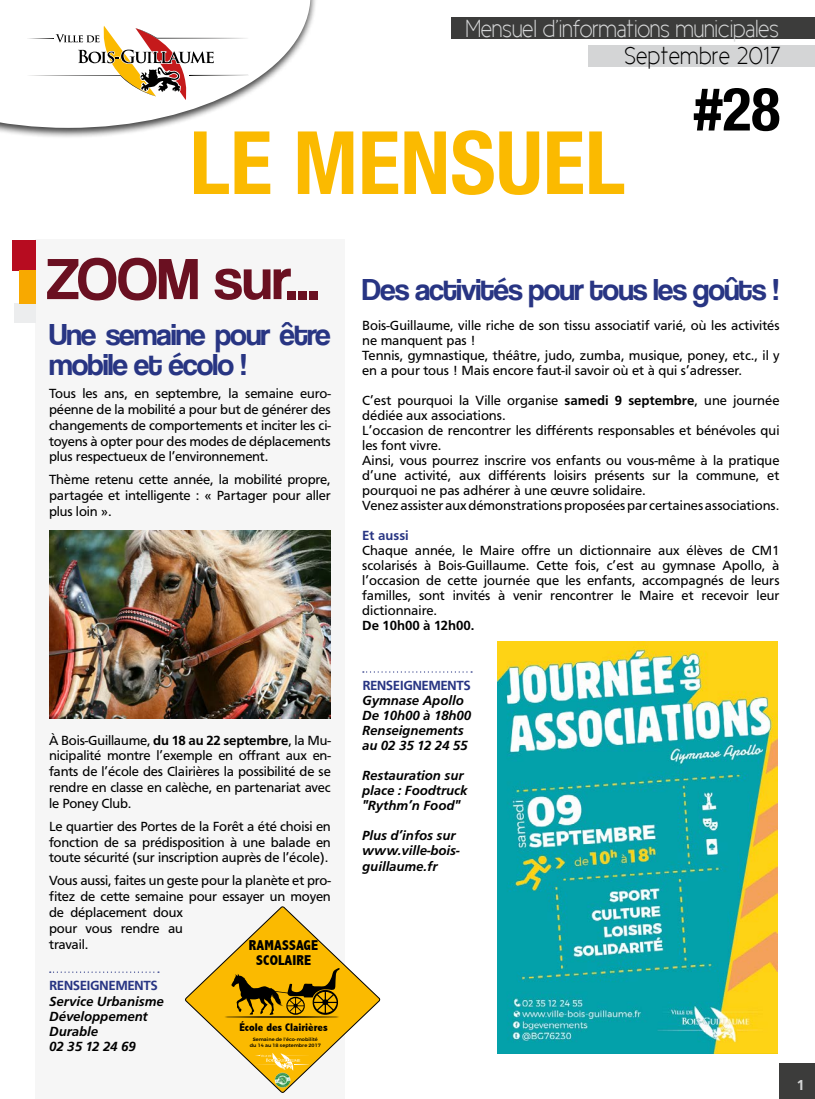
<style>
.page{position:relative;width:815px;height:1099px;background:#fff}
.page>*{position:absolute;margin:0;border:0;box-sizing:border-box;transform-origin:0 0}
.t1{font:700 condensed 87.5px "Helvetica Neue";color:#fbba00}
.t2{font:60.38px "Coolvetica Rg";color:#6a1021}
.t3{font:700 condensed 60px "Helvetica Neue";color:#000}
.t4{font:31.25px/30px "Coolvetica Rg";letter-spacing:-.03em;color:#283583}
.t5{font:25px "Cicle Fina";letter-spacing:-.025em;color:#d4d5d6}
.t6{font:25px "Cicle Fina";color:#000}
.t7{font:700 15px "Carto Gothic Std";color:#d4d5d6}
.t8{font:800 condensed 14.25px/14.6px "Abadi";letter-spacing:.01em;color:#000;text-align:center;scale:1.05 1}
.t9{font:13.75px/15px "Carto Gothic Std";letter-spacing:-.005em;color:#000;text-align:justify}
.t10{font:italic 700 13.75px/15px "Carto Gothic Std";color:#000}
.t11{font:700 13.75px "Carto Gothic Std";letter-spacing:-.04em;color:#283583}
.t12{font:700 13.75px "Carto Gothic Std";color:#000}
.t13{font:800 condensed 11.12px "Abadi";color:#000;scale:1.05 1}
.t14{font:500 4.75px/5.8px "Montserrat";color:#000;text-align:center;scale:1.05 1}
.s1{font-weight:700}
</style>
<div class="page">
<div style="left:35px;top:239px;width:309px;height:859px;background:#f6f6f6"></div>
<svg style="left:363px;top:671px;width:109px;height:1px"></svg>
<svg style="left:50px;top:971px;width:109px;height:1px"></svg>
<div style="left:14px;top:303px;width:22px;height:20px;background:#ecedee"></div>
<div style="left:12px;top:240px;width:24px;height:30px;background:#b70c20"></div>
<div style="left:19px;top:270px;width:17px;height:33px;background:#f8a900"></div>
<img style="left:49px;top:531px;width:282px;height:187px">
<img style="left:498px;top:641px;width:280px;height:412px">
<svg style="left:185px;top:906px;width:195px;height:187px"></svg>
<hr style="left:224px;top:1016px;width:115px;height:1px;background:#000;border-radius:50%">
<svg style="left:231px;top:967px;width:109px;height:47px;background:#b18300"></svg>
<svg style="left:253px;top:1052px;width:56px;height:18px"></svg>
<img style="left:275px;top:1072px;width:15px;height:15px;border-radius:8px">
<div style="left:0;top:0;width:317px;height:138px;background:#000;opacity:.75"></div>
<svg style="left:0;top:0;width:310px;height:128px"></svg>
<svg style="left:27px;top:26px;width:221px;height:74px"></svg>
<div style="left:588px;top:45px;width:227px;height:21px;background:#d4d5d6"></div>
<div style="left:452px;top:18px;width:363px;height:21px;background:#3c3c3b"></div>
<div style="left:780px;top:1063px;width:35px;height:35px;background:#3c3c3b"></div>
<h3 class="t5" style="left:466px;top:15px;width:315px">Mensuel d’informations municipales</h3>
<h3 class="t6" style="left:624px;top:43px;width:158px">Septembre 2017</h3>
<h1 class="t1" style="left:190px;top:110px;width:437px">LE MENSUEL</h1>
<h3 class="t3" style="left:694px;top:73px;width:88px">#28</h3>
<h2 class="t2" style="left:47px;top:243px;width:274px">ZOOM sur...</h2>
<h3 class="t4" style="left:49px;top:319px;width:283px">Une semaine pour être mobile et écolo !</h3>
<p class="t9" style="left:49px;top:385px;width:283px;line-height:15.9px">Tous les ans, en septembre, la semaine euro&shy;péenne de la mobilité a pour but de générer des changements de comportements et inciter les ci&shy;toyens à opter pour des modes de déplacements plus respectueux de l’environnement.</p>
<p class="t9" style="left:49px;top:472px;width:283px;line-height:15.8px">Thème retenu cette année, la mobilité propre, partagée et intelligente : « Partager pour aller plus loin ».</p>
<p class="t9" style="left:49px;top:732px;width:283px;line-height:15.8px">À Bois-Guillaume, <span class="s1">du 18 au 22 septembre</span>, la Mu&shy;nicipalité montre l’exemple en offrant aux en&shy;fants de l’école des Clairières la possibilité de se rendre en classe en calèche, en partenariat avec le Poney Club.</p>
<p class="t9" style="left:49px;top:818px;width:283px;line-height:15.9px">Le quartier des Portes de la Forêt a été choisi en fonction de sa prédisposition à une balade en toute sécurité (sur inscription auprès de l’école).</p>
<p class="t9" style="left:49px;top:872px;width:283px;line-height:15.9px;text-align:left">Vous aussi, faites un geste pour la planète et pro&shy;fitez de cette semaine pour essayer un moyen de déplacement doux<br>pour vous rendre au<br>travail.</p>
<p class="t11" style="left:49px;top:977px;width:110px">RENSEIGNEMENTS</p>
<p class="t10" style="left:49px;top:993px;width:116px">Service Urbanisme<br>Développement<br>Durable<br>02 35 12 24 69</p>
<p class="t8" style="left:249px;top:938px;width:67px">RAMASSAGE<br>SCOLAIRE</p>
<p class="t13" style="left:240px;top:1020px;width:86px">École des Clairières</p>
<p class="t14" style="left:250px;top:1036px;width:69px">Semaine de l’éco-mobilité du 14 au 18 septembre 2017</p>
<h3 class="t4" style="left:362px;top:274px;width:419px">Des activités pour tous les goûts !</h3>
<p class="t9" style="left:362px;top:318px;width:419px;text-align:left">Bois-Guillaume, ville riche de son tissu associatif varié, où les activités ne manquent pas !<br>Tennis, gymnastique, théâtre, judo, zumba, musique, poney, etc., il y en a pour tous ! Mais encore faut-il savoir où et à qui s’adresser.</p>
<p class="t9" style="left:362px;top:393px;width:419px;text-align:left">C’est pourquoi la Ville organise <span class="s1">samedi 9 septembre</span>, une journée dédiée aux associations.<br>L’occasion de rencontrer les différents responsables et bénévoles qui les font vivre.<br>Ainsi, vous pourrez inscrire vos enfants ou vous-même à la pratique d’une activité, aux différents loisirs présents sur la commune, et pourquoi ne pas adhérer à une œuvre solidaire.<br>Venez assister aux démonstrations proposées par certaines associations.</p>
<p class="t11" style="left:362px;top:528px;width:48px">Et aussi</p>
<p class="t9" style="left:362px;top:543px;width:419px">Chaque année, le Maire offre un dictionnaire aux élèves de CM1 scolarisés à Bois-Guillaume. Cette fois, c’est au gymnase Apollo, à l’occasion de cette journée que les enfants, accompagnés de leurs familles, sont invités à venir rencontrer le Maire et recevoir leur dictionnaire.</p>
<p class="t12" style="left:362px;top:618px;width:114px">De 10h00 à 12h00.</p>
<p class="t11" style="left:362px;top:678px;width:110px">RENSEIGNEMENTS</p>
<p class="t10" style="left:362px;top:693px;width:111px">Gymnase Apollo<br>De 10h00 à 18h00<br>Renseignements au 02 35 12 24 55</p>
<p class="t10" style="left:362px;top:768px;width:107px">Restauration sur place : Foodtruck "Rythm’n Food"</p>
<p class="t10" style="left:362px;top:828px;width:99px">Plus d’infos sur www.ville-bois&shy;guillaume.fr</p>
<p class="t7" style="left:797px;top:1075px;width:10px">1</p>
</div>
